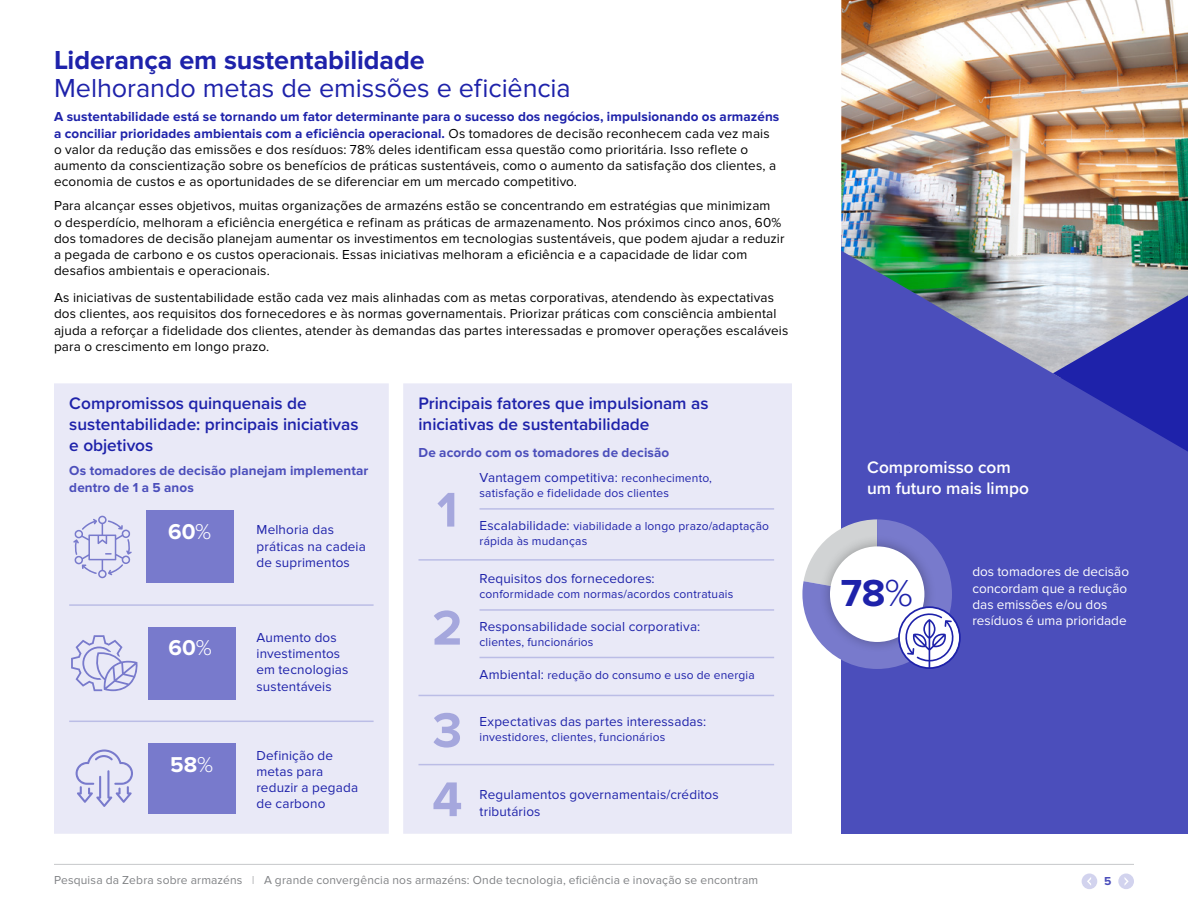
<style>
.page{position:relative;width:1188px;height:918px;background:#fff}
.page>*{position:absolute;margin:0;border:0;box-sizing:border-box;transform-origin:0 0}
.t1{font:700 50.55px "Proxima Nova";color:#a5a7dd}
.t2{font:700 39px "Proxima Nova";color:#1e22aa}
.t3{font:27px "Proxima Nova";letter-spacing:-.005em;color:#1e22aa}
.t4{font:700 27px "Proxima Nova";letter-spacing:-.005em;color:#1e22aa}
.t5{font:700 22.35px "Proxima Nova";color:#fff}
.t6{font:600 17.25px/20.7px "Proxima Nova";color:#1e22aa}
.t7{font:600 17.25px/21px "Proxima Nova";color:#fff}
.t8{font:13.5px/16.2px "Proxima Nova";letter-spacing:.01em;color:#000}
.t9{font:13.5px/16.2px "Proxima Nova";letter-spacing:.01em;color:#1e22aa}
.t10{font:700 13.5px/16.5px "Proxima Nova";letter-spacing:.01em;color:#4b4ebb}
.t11{font:13.5px/16.2px "Proxima Nova";color:#fff}
.t12{font:12px/15px "Proxima Nova";letter-spacing:.015em;color:#1e22aa}
.t13{font:12px "Proxima Nova";letter-spacing:.015em;color:#808285}
.t14{font:700 12px "Proxima Nova";color:#4b4ebb}
.s1{font-weight:700;color:#1e22aa}
.s2{font-weight:300}
.s3{font-weight:400;color:#1e22aa}
.s4{font-weight:400;font-size:12px;color:#1e22aa}
.s5{font-size:13.5px}
.s6{color:#bcbec0}
</style>
<div class="page">
<div style="left:841px;top:235px;width:347px;height:599px;background:#4b4ebb"></div>
<hr style="left:54px;top:864px;width:1080px;height:1px;background:#c7c8ca">
<div style="left:1118px;top:874px;width:16px;height:15px;background:#d2d3ee;border-radius:50%"></div>
<svg style="left:1124px;top:877px;width:5px;height:9px"></svg>
<div style="left:1082px;top:874px;width:15px;height:15px;background:#d2d3ee;border-radius:50%"></div>
<svg style="left:1087px;top:877px;width:4px;height:8px"></svg>
<img style="left:841px;top:0;width:347px;height:374px">
<svg style="left:1053px;top:295px;width:135px;height:157px"></svg>
<div style="left:54px;top:383px;width:335px;height:451px;background:#e9e9f7"></div>
<hr style="left:69px;top:604px;width:305px;height:2px;background:#bbbde6">
<svg style="left:802px;top:519px;width:154px;height:150px"></svg>
<div style="left:898px;top:606px;width:63px;height:63px;border:2px solid #1e22aa;border-radius:50%"></div>
<div style="left:146px;top:511px;width:88px;height:72px;background:#787acc"></div>
<svg style="left:73px;top:516px;width:59px;height:62px"></svg>
<div style="left:148px;top:627px;width:88px;height:73px;background:#787acc"></div>
<svg style="left:71px;top:635px;width:67px;height:56px"></svg>
<div style="left:148px;top:743px;width:88px;height:70px;background:#787acc"></div>
<svg style="left:76px;top:750px;width:57px;height:57px"></svg>
<div style="left:403px;top:383px;width:389px;height:451px;background:#e9e9f7"></div>
<hr style="left:419px;top:559px;width:355px;height:2px;background:#bbbde6">
<hr style="left:418px;top:764px;width:356px;height:1px;background:#bbbde6">
<hr style="left:418px;top:695px;width:356px;height:1px;background:#bbbde6">
<hr style="left:480px;top:508px;width:294px;height:2px;background:#bbbde6">
<hr style="left:480px;top:609px;width:294px;height:2px;background:#bbbde6">
<hr style="left:480px;top:657px;width:294px;height:1px;background:#bbbde6">
<hr style="left:69px;top:721px;width:305px;height:1px;background:#bbbde6">
<h3 class="t4" style="left:54px;top:44px;width:372px">Liderança em sustentabilidade</h3>
<h3 class="t3" style="left:54px;top:73px;width:518px">Melhorando metas de emissões e eficiência</h3>
<p class="t8" style="left:54px;top:109px;width:727px"><span class="s1">A sustentabilidade está se tornando um fator determinante para o sucesso dos negócios, impulsionando os armazéns a conciliar prioridades ambientais com a eficiência operacional.</span> Os tomadores de decisão reconhecem cada vez mais o valor da redução das emissões e dos resíduos: 78% deles identificam essa questão como prioritária. Isso reflete o aumento da conscientização sobre os benefícios de práticas sustentáveis, como o aumento da satisfação dos clientes, a economia de custos e as oportunidades de se diferenciar em um mercado competitivo.</p>
<p class="t8" style="left:54px;top:198px;width:732px">Para alcançar esses objetivos, muitas organizações de armazéns estão se concentrando em estratégias que minimizam<br>o desperdício, melhoram a eficiência energética e refinam as práticas de armazenamento. Nos próximos cinco anos, 60% dos tomadores de decisão planejam aumentar os investimentos em tecnologias sustentáveis, que podem ajudar a reduzir a pegada de carbono e os custos operacionais. Essas iniciativas melhoram a eficiência e a capacidade de lidar com desafios ambientais e operacionais.</p>
<p class="t8" style="left:54px;top:290px;width:736px">As iniciativas de sustentabilidade estão cada vez mais alinhadas com as metas corporativas, atendendo às expectativas dos clientes, aos requisitos dos fornecedores e às normas governamentais. Priorizar práticas com consciência ambiental ajuda a reforçar a fidelidade dos clientes, atender às demandas das partes interessadas e promover operações escaláveis para o crescimento em longo prazo.</p>
<p class="t6" style="left:69px;top:393px;width:291px">Compromissos quinquenais de sustentabilidade: principais iniciativas e objetivos</p>
<p class="t10" style="left:69px;top:463px;width:301px">Os tomadores de decisão planejam implementar dentro de 1 a 5 anos</p>
<h3 class="t5" style="left:168px;top:519px;width:45px">60<span class="s2">%</span></h3>
<h3 class="t5" style="left:169px;top:635px;width:45px">60<span class="s2">%</span></h3>
<h3 class="t5" style="left:170px;top:751px;width:44px">58<span class="s2">%</span></h3>
<p class="t9" style="left:256px;top:522px;width:111px">Melhoria das práticas na cadeia de suprimentos</p>
<p class="t9" style="left:256px;top:630px;width:93px">Aumento dos investimentos em tecnologias sustentáveis</p>
<p class="t9" style="left:256px;top:747px;width:103px">Definição de metas para reduzir a pegada de carbono</p>
<p class="t6" style="left:418px;top:393px;width:291px">Principais fatores que impulsionam as iniciativas de sustentabilidade</p>
<p class="t10" style="left:480px;top:441px;width:234px;line-height:25px;text-indent:-61px">De acordo com os tomadores de decisão<br><span class="s3">Vantagem competitiva:</span> <span class="s4">reconhecimento,</span></p>
<p class="t12" style="left:480px;top:486px;width:191px">satisfação e fidelidade dos clientes</p>
<p class="t12" style="left:480px;top:519px;width:291px"><span class="s5">Escalabilidade:</span> viabilidade a longo prazo/adaptação rápida às mudanças</p>
<h1 class="t1" style="left:437px;top:481px;width:22px">1</h1>
<h1 class="t1" style="left:432px;top:599px;width:32px">2</h1>
<h1 class="t1" style="left:432px;top:701px;width:31px">3</h1>
<h1 class="t1" style="left:432px;top:770px;width:32px">4</h1>
<p class="t9" style="left:480px;top:570px;width:177px">Requisitos dos fornecedores:</p>
<p class="t12" style="left:480px;top:586px;width:255px">conformidade com normas/acordos contratuais</p>
<p class="t9" style="left:480px;top:618px;width:222px">Responsabilidade social corporativa:</p>
<p class="t12" style="left:480px;top:634px;width:115px">clientes, funcionários</p>
<p class="t12" style="left:480px;top:667px;width:277px"><span class="s5">Ambiental:</span> redução do consumo e uso de energia</p>
<p class="t9" style="left:480px;top:714px;width:228px">Expectativas das partes interessadas:</p>
<p class="t12" style="left:480px;top:730px;width:187px">investidores, clientes, funcionários</p>
<p class="t9" style="left:480px;top:787px;width:241px">Regulamentos governamentais/créditos</p>
<p class="t9" style="left:480px;top:803px;width:63px">tributários</p>
<p class="t13" style="left:54px;top:873px;width:706px">Pesquisa da Zebra sobre armazéns <span class="s6">I</span> A grande convergência nos armazéns: Onde tecnologia, eficiência e inovação se encontram</p>
<p class="t7" style="left:867px;top:456px;width:163px">Compromisso com um futuro mais limpo</p>
<h2 class="t2" style="left:841px;top:571px;width:74px">78<span class="s2">%</span></h2>
<p class="t11" style="left:972px;top:564px;width:158px">dos tomadores de decisão concordam que a redução das emissões e/ou dos resíduos é uma prioridade</p>
<p class="t14" style="left:1104px;top:874px;width:9px">5</p>
</div>
